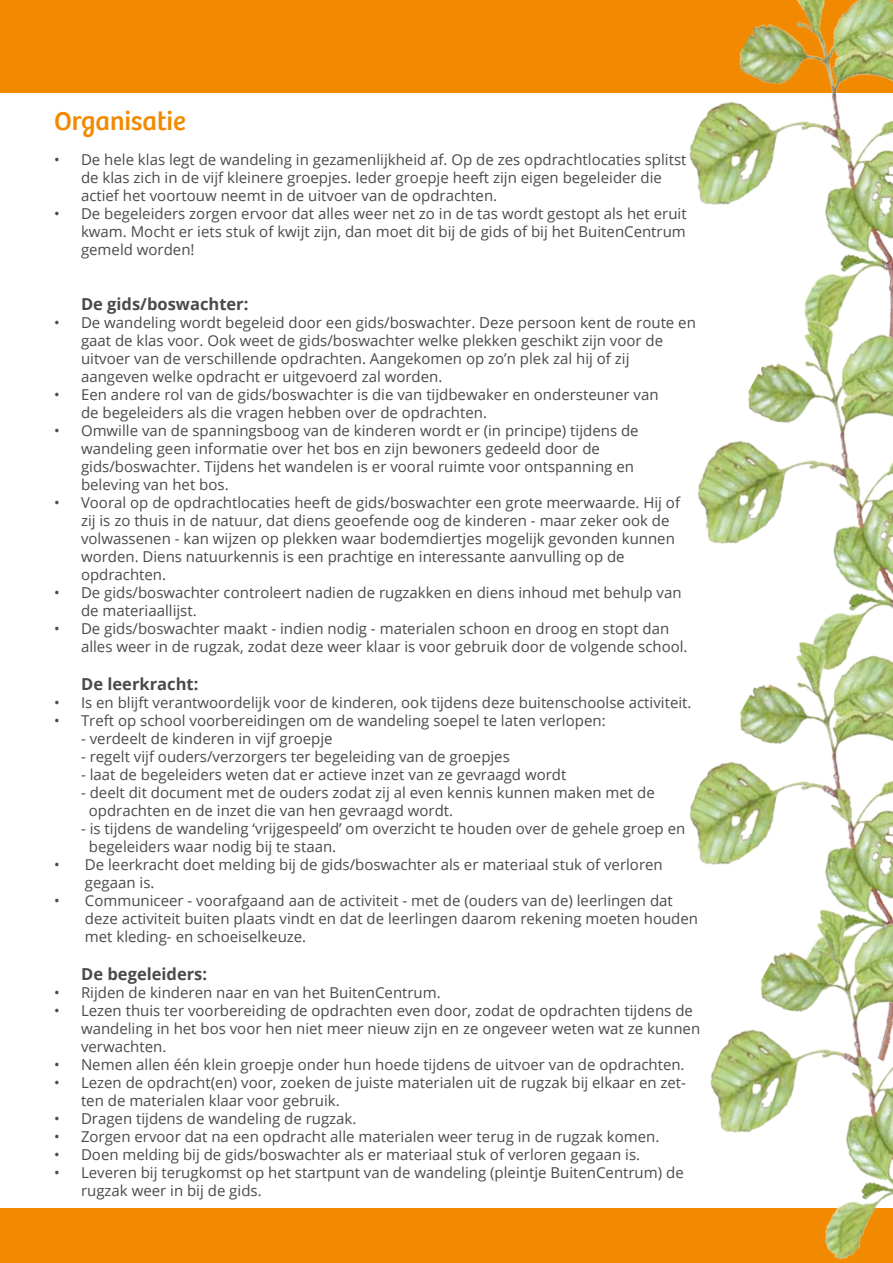
<style>
.page{position:relative;width:893px;height:1263px;background:#fff}
.page>*{position:absolute;margin:0;border:0;box-sizing:border-box;transform-origin:0 0}
.t1{font:27px "Bree";color:#f18a00}
.t2{font:700 16.5px "Open Sans";color:#4a4a49}
.t3{font:15px/18px "Open Sans";color:#4a4a49}
</style>
<div class="page">
<div style="left:0;top:0;width:893px;height:92px;background:#f18a00"></div>
<div style="left:0;top:1209px;width:893px;height:54px;background:#f18a00"></div>
<img style="left:625px;top:0;width:268px;height:282px">
<img style="left:697px;top:282px;width:196px;height:321px">
<img style="left:689px;top:603px;width:204px;height:268px">
<img style="left:646px;top:871px;width:247px;height:389px">
<h1 class="t1" style="left:54px;top:106px;width:133px">Organisatie</h1>
<p class="t3" style="left:81px;top:150px;width:607px;text-indent:-27px">• De hele klas legt de wandeling in gezamenlijkheid af. Op de zes opdrachtlocaties splitst de klas zich in de vijf kleinere groepjes. Ieder groepje heeft zijn eigen begeleider die actief het voortouw neemt in de uitvoer van de opdrachten.</p>
<p class="t3" style="left:81px;top:204px;width:607px;text-align:justify;text-indent:-27px">• De begeleiders zorgen ervoor dat alles weer net zo in de tas wordt gestopt als het eruit kwam. Mocht er iets stuk of kwijt zijn, dan moet dit bij de gids of bij het BuitenCentrum gemeld worden!</p>
<p class="t2" style="left:81px;top:293px;width:169px">De gids/boswachter:</p>
<p class="t3" style="left:81px;top:314px;width:616px;text-indent:-27px">• De wandeling wordt begeleid door een gids/boswachter. Deze persoon kent de route en gaat de klas voor. Ook weet de gids/boswachter welke plekken geschikt zijn voor de uitvoer van de verschillende opdrachten. Aangekomen op zo’n plek zal hij of zij aangeven welke opdracht er uitgevoerd zal worden.</p>
<p class="t3" style="left:81px;top:386px;width:579px;text-indent:-27px">• Een andere rol van de gids/boswachter is die van tijdbewaker en ondersteuner van de begeleiders als die vragen hebben over de opdrachten.</p>
<p class="t3" style="left:81px;top:422px;width:559px;text-indent:-27px">• Omwille van de spanningsboog van de kinderen wordt er (in principe) tijdens de wandeling geen informatie over het bos en zijn bewoners gedeeld door de gids/boswachter. Tijdens het wandelen is er vooral ruimte voor ontspanning en beleving van het bos.</p>
<p class="t3" style="left:81px;top:494px;width:601px;text-indent:-27px">• Vooral op de opdrachtlocaties heeft de gids/boswachter een grote meerwaarde. Hij of zij is zo thuis in de natuur, dat diens geoefende oog de kinderen - maar zeker ook de volwassenen - kan wijzen op plekken waar bodemdiertjes mogelijk gevonden kunnen worden. Diens natuurkennis is een prachtige en interessante aanvulling op de opdrachten.</p>
<p class="t3" style="left:81px;top:584px;width:602px;text-indent:-27px">• De gids/boswachter controleert nadien de rugzakken en diens inhoud met behulp van de materiaallijst.</p>
<p class="t3" style="left:81px;top:620px;width:608px;text-indent:-27px">• De gids/boswachter maakt - indien nodig - materialen schoon en droog en stopt dan alles weer in de rugzak, zodat deze weer klaar is voor gebruik door de volgende school.</p>
<p class="t2" style="left:81px;top:673px;width:119px">De leerkracht:</p>
<p class="t3" style="left:54px;top:693px;width:639px">• Is en blijft verantwoordelijk voor de kinderen, ook tijdens deze buitenschoolse activiteit.</p>
<p class="t3" style="left:54px;top:711px;width:553px">• Treft op school voorbereidingen om de wandeling soepel te laten verlopen:</p>
<p class="t3" style="left:81px;top:729px;width:253px">- verdeelt de kinderen in vijf groepje</p>
<p class="t3" style="left:81px;top:747px;width:430px">- regelt vijf ouders/verzorgers ter begeleiding van de groepjes</p>
<p class="t3" style="left:81px;top:765px;width:487px">- laat de begeleiders weten dat er actieve inzet van ze gevraagd wordt</p>
<p class="t3" style="left:89px;top:783px;width:567px;text-indent:-8px">- deelt dit document met de ouders zodat zij al even kennis kunnen maken met de opdrachten en de inzet die van hen gevraagd wordt.</p>
<p class="t3" style="left:89px;top:819px;width:598px;text-indent:-8px">- is tijdens de wandeling ‘vrijgespeeld’ om overzicht te houden over de gehele groep en begeleiders waar nodig bij te staan.</p>
<p class="t3" style="left:85px;top:855px;width:579px;text-indent:-31px">• De leerkracht doet melding bij de gids/boswachter als er materiaal stuk of verloren gegaan is.</p>
<p class="t3" style="left:85px;top:891px;width:615px;text-indent:-31px">• Communiceer - voorafgaand aan de activiteit - met de (ouders van de) leerlingen dat deze activiteit buiten plaats vindt en dat de leerlingen daarom rekening moeten houden met kleding- en schoeiselkeuze.</p>
<p class="t2" style="left:81px;top:962px;width:127px">De begeleiders:</p>
<p class="t3" style="left:54px;top:983px;width:388px">• Rijden de kinderen naar en van het BuitenCentrum.</p>
<p class="t3" style="left:81px;top:1001px;width:621px;text-indent:-27px">• Lezen thuis ter voorbereiding de opdrachten even door, zodat de opdrachten tijdens de wandeling in het bos voor hen niet meer nieuw zijn en ze ongeveer weten wat ze kunnen verwachten.</p>
<p class="t3" style="left:54px;top:1055px;width:632px">• Nemen allen één klein groepje onder hun hoede tijdens de uitvoer van de opdrachten.</p>
<p class="t3" style="left:81px;top:1073px;width:606px;text-indent:-27px">• Lezen de opdracht(en) voor, zoeken de juiste materialen uit de rugzak bij elkaar en zet&shy;ten de materialen klaar voor gebruik.</p>
<p class="t3" style="left:54px;top:1109px;width:304px">• Dragen tijdens de wandeling de rugzak.</p>
<p class="t3" style="left:54px;top:1127px;width:607px">• Zorgen ervoor dat na een opdracht alle materialen weer terug in de rugzak komen.</p>
<p class="t3" style="left:54px;top:1145px;width:588px">• Doen melding bij de gids/boswachter als er materiaal stuk of verloren gegaan is.</p>
<p class="t3" style="left:81px;top:1163px;width:604px;text-indent:-27px">• Leveren bij terugkomst op het startpunt van de wandeling (pleintje BuitenCentrum) de rugzak weer in bij de gids.</p>
</div>
